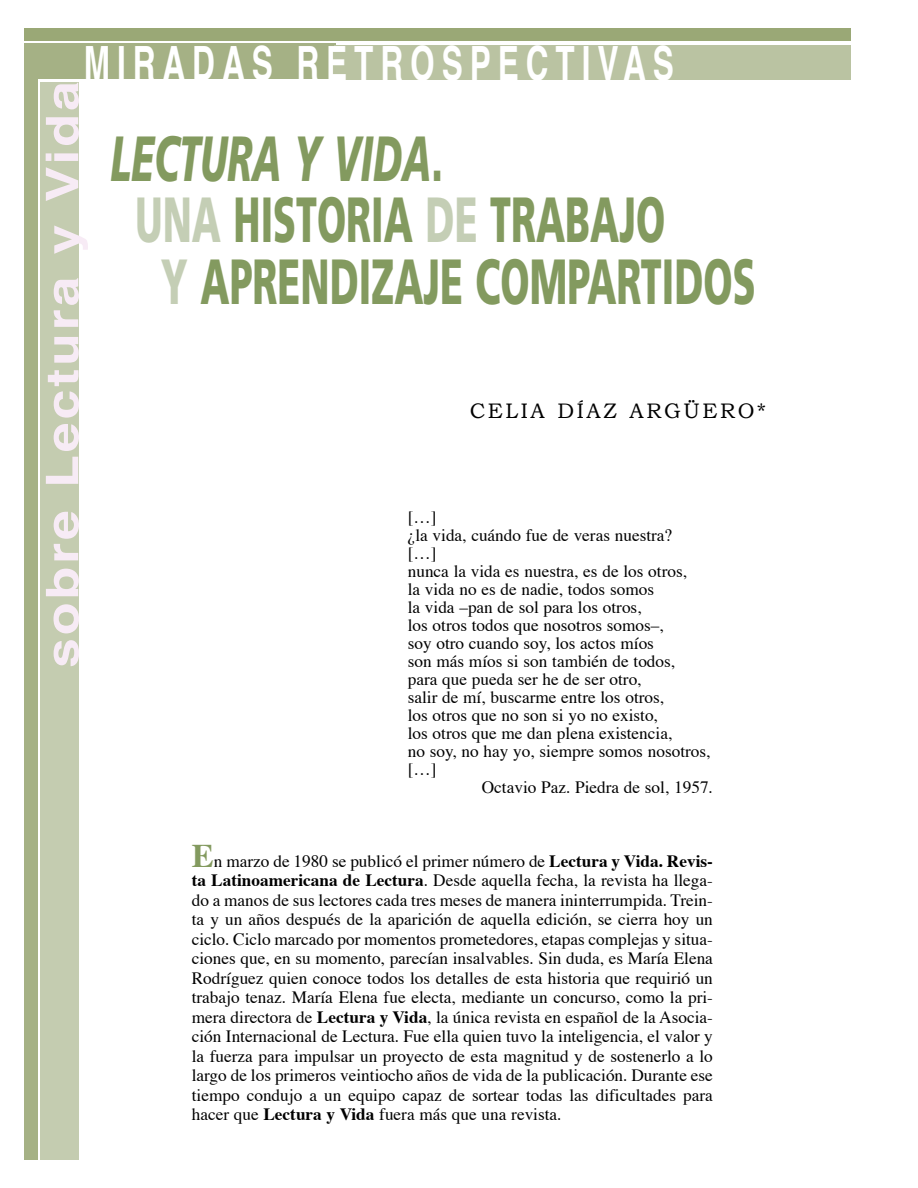
<style>
.page{position:relative;width:918px;height:1188px;background:#fff}
.page>*{position:absolute;margin:0;border:0;box-sizing:border-box;transform-origin:0 0}
.t1{font:900 63.75px "Frutiger";color:#839a5f;scale:.59 1}
.t2{font:italic 900 63.75px "Frutiger";color:#839a5f;scale:.59 1}
.t3{font:700 47.25px "Helvetica";letter-spacing:.22em;color:#fff;scale:.67 1}
.t4{font:700 45px "Helvetica";letter-spacing:.055em;color:#f7ebf5;scale:1.19 1}
.t5{font:21px "Bookman Old Style";letter-spacing:.125em;color:#000}
.t6{font:17.25px/19.5px "Times";color:#000;text-align:justify}
.s1{font-style:normal}
.s2{color:#c4ceb5}
.s3{font-weight:700;font-size:33px;color:#839a5f}
.s4{font-weight:700}
</style>
<div class="page">
<div style="left:41px;top:82px;width:38px;height:1077px;background:#c4ccb0"></div>
<div style="left:24px;top:74px;width:14px;height:1085px;background:#a5b185"></div>
<div style="left:24px;top:28px;width:826px;height:13px;background:#9aa876"></div>
<div style="left:24px;top:44px;width:311px;height:35px;background:#a5b185"></div>
<div style="left:334px;top:45px;width:406px;height:35px;background:#bac3a2"></div>
<div style="left:741px;top:45px;width:109px;height:35px;background:#bac3a2"></div>
<h2 class="t3" style="left:84px;top:44px;width:882px">MIRADAS RETROSPECTIVAS</h2>
<h3 class="t4" style="left:44px;top:668px;width:495px;rotate:-90deg">sobre Lectura y Vida</h3>
<h1 class="t2" style="left:110px;top:133px;width:565px">LECTURA Y VIDA<span class="s1">.</span></h1>
<h1 class="t1" style="left:136px;top:194px;width:899px"><span class="s2">UNA</span> HISTORIA <span class="s2">DE</span> TRABAJO</h1>
<h1 class="t1" style="left:161px;top:256px;width:1010px"><span class="s2">Y</span> APRENDIZAJE COMPARTIDOS</h1>
<p class="t5" style="left:470px;top:398px;width:298px">CELIA DÍAZ ARGÜERO*</p>
<p class="t6" style="left:408px;top:509px;width:30px">[…]</p>
<p class="t6" style="left:408px;top:527px;width:266px">¿la vida, cuándo fue de veras nuestra?</p>
<p class="t6" style="left:408px;top:545px;width:30px">[…]</p>
<p class="t6" style="left:408px;top:563px;width:281px">nunca la vida es nuestra, es de los otros,</p>
<p class="t6" style="left:408px;top:581px;width:248px">la vida no es de nadie, todos somos</p>
<p class="t6" style="left:408px;top:599px;width:235px">la vida –pan de sol para los otros,</p>
<p class="t6" style="left:408px;top:617px;width:258px">los otros todos que nosotros somos–,</p>
<p class="t6" style="left:408px;top:635px;width:248px">soy otro cuando soy, los actos míos</p>
<p class="t6" style="left:408px;top:653px;width:269px">son más míos si son también de todos,</p>
<p class="t6" style="left:408px;top:671px;width:235px">para que pueda ser he de ser otro,</p>
<p class="t6" style="left:408px;top:689px;width:258px">salir de mí, buscarme entre los otros,</p>
<p class="t6" style="left:408px;top:707px;width:252px">los otros que no son si yo no existo,</p>
<p class="t6" style="left:408px;top:725px;width:266px">los otros que me dan plena existencia,</p>
<p class="t6" style="left:408px;top:743px;width:304px">no soy, no hay yo, siempre somos nosotros,</p>
<p class="t6" style="left:408px;top:761px;width:30px">[…]</p>
<p class="t6" style="left:482px;top:779px;width:233px">Octavio Paz. Piedra de sol, 1957.</p>
<p class="t6" style="left:192px;top:853px;width:523px"><span class="s3">E</span>n marzo de 1980 se publicó el primer número de <span class="s4">Lectura y Vida. Revis&shy;ta Latinoamericana de Lectura</span>. Desde aquella fecha, la revista ha llega&shy;do a manos de sus lectores cada tres meses de manera ininterrumpida. Trein&shy;ta y un años después de la aparición de aquella edición, se cierra hoy un ciclo. Ciclo marcado por momentos prometedores, etapas complejas y situa&shy;ciones que, en su momento, parecían insalvables. Sin duda, es María Elena Rodríguez quien conoce todos los detalles de esta historia que requirió un trabajo tenaz. María Elena fue electa, mediante un concurso, como la pri&shy;mera directora de <span class="s4">Lectura y Vida</span>, la única revista en español de la Asocia&shy;ción Internacional de Lectura. Fue ella quien tuvo la inteligencia, el valor y la fuerza para impulsar un proyecto de esta magnitud y de sostenerlo a lo largo de los primeros veintiocho años de vida de la publicación. Durante ese tiempo condujo a un equipo capaz de sortear todas las dificultades para hacer que <span class="s4">Lectura y Vida</span> fuera más que una revista.</p>
</div>
